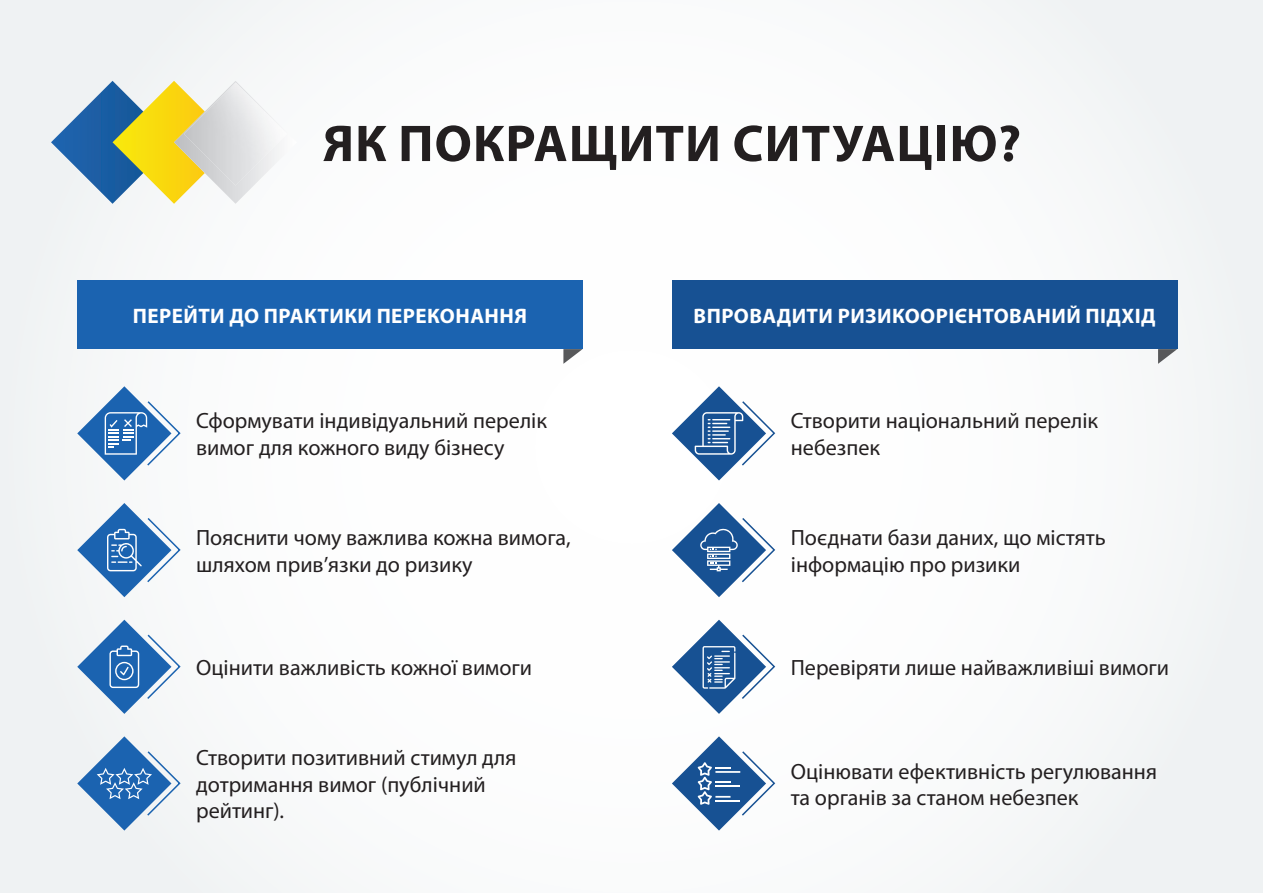
<style>
.page{position:relative;width:1263px;height:893px;background:#fafbfb}
.page>*{position:absolute;margin:0;border:0;box-sizing:border-box;transform-origin:0 0}
.t1{font:700 52.05px "Myriad Pro";letter-spacing:.02em;color:#231f20}
.t2{font:22.2px/26.5px "Myriad Pro";color:#231f20}
.t3{font:700 21px "Myriad Pro";letter-spacing:.02em;color:#fff}
</style>
<div class="page">
<svg style="left:51px;top:81px;width:202px;height:123px"></svg>
<img style="left:184px;top:82px;width:88px;height:104px">
<div style="left:77px;top:280px;width:506px;height:69px;background:#1b63b0"></div>
<svg style="left:563px;top:349px;width:20px;height:15px"></svg>
<div style="left:672px;top:280px;width:505px;height:69px;background:#175193"></div>
<svg style="left:1158px;top:349px;width:19px;height:15px"></svg>
<svg style="left:77px;top:386px;width:104px;height:94px"></svg>
<svg style="left:77px;top:736px;width:104px;height:95px"></svg>
<svg style="left:672px;top:386px;width:104px;height:94px"></svg>
<svg style="left:672px;top:620px;width:104px;height:94px"></svg>
<svg style="left:672px;top:736px;width:104px;height:95px"></svg>
<svg style="left:672px;top:503px;width:103px;height:94px"></svg>
<svg style="left:77px;top:503px;width:104px;height:94px"></svg>
<svg style="left:77px;top:620px;width:104px;height:94px"></svg>
<p class="t1" style="left:323px;top:110px;width:700px">ЯК ПОКРАЩИТИ СИТУАЦІЮ?</p>
<p class="t3" style="left:133px;top:302px;width:395px">ПЕРЕЙТИ ДО ПРАКТИКИ ПЕРЕКОНАННЯ</p>
<p class="t3" style="left:694px;top:302px;width:463px">ВПРОВАДИТИ РИЗИКООРІЄНТОВАНИЙ ПІДХІД</p>
<p class="t2" style="left:196px;top:407px;width:352px">Сформувати індивідуальний перелік вимог для кожного виду бізнесу</p>
<p class="t2" style="left:791px;top:407px;width:309px">Створити національний перелік небезпек</p>
<p class="t2" style="left:196px;top:524px;width:376px">Пояснити чому важлива кожна вимога, шляхом прив’язки до ризику</p>
<p class="t2" style="left:791px;top:524px;width:316px">Поєднати бази даних, що містять інформацію про ризики</p>
<p class="t2" style="left:196px;top:654px;width:337px">Оцінити важливість кожної вимоги</p>
<p class="t2" style="left:791px;top:654px;width:380px">Перевіряти лише найважливіші вимоги</p>
<p class="t2" style="left:196px;top:744px;width:322px">Створити позитивний стимул для дотримання вимог (публічний рейтинг).</p>
<p class="t2" style="left:791px;top:757px;width:368px">Оцінювати ефективність регулювання та органів за станом небезпек</p>
</div>
